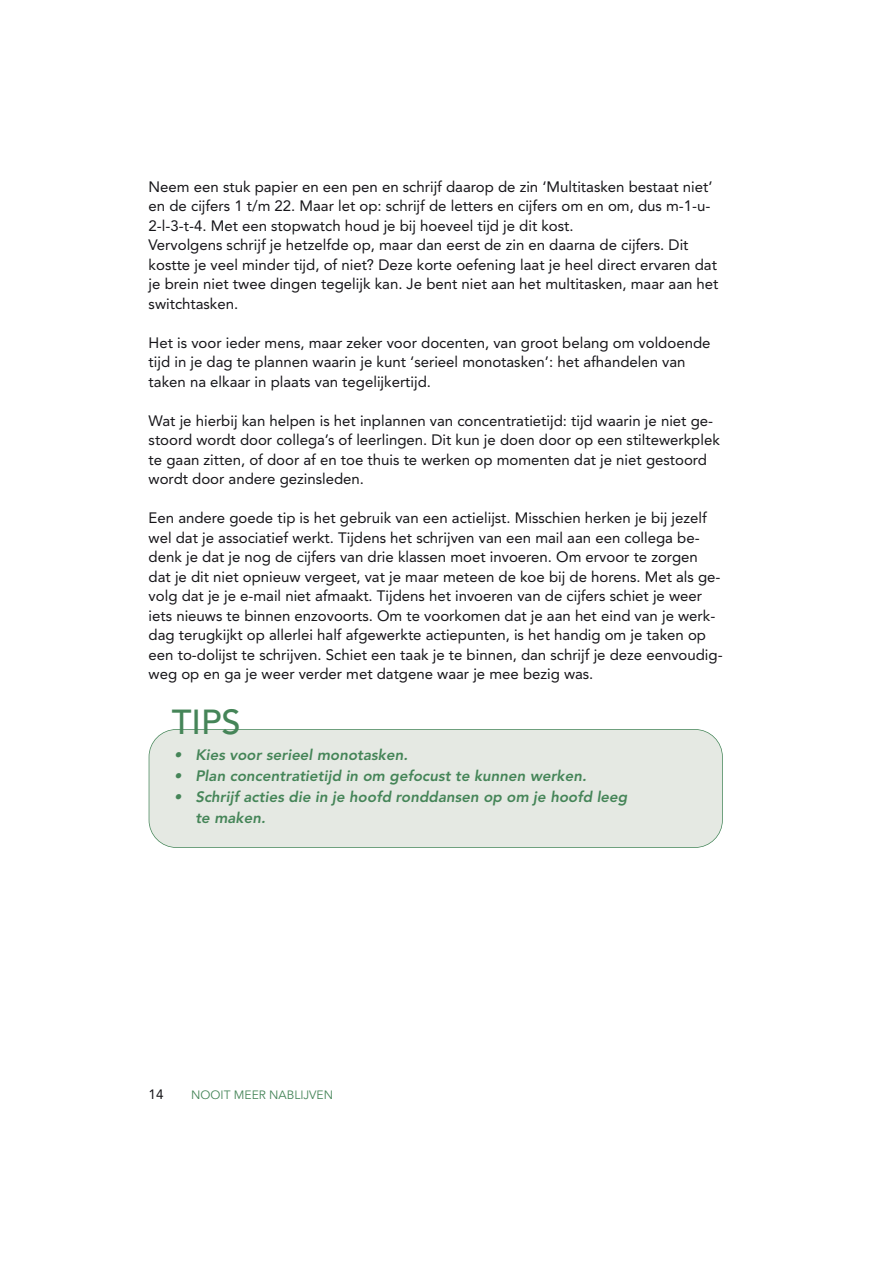
<style>
.page{position:relative;width:893px;height:1263px;background:#fff}
.page>*{position:absolute;margin:0;border:0;box-sizing:border-box;transform-origin:0 0}
.t1{font:500 34.5px "Avenir";color:#458558}
.t2{font:15px/19.5px "Avenir";color:#161519}
.t3{font:800 15px/21px "Avenir";letter-spacing:.005em;color:#458558}
.t4{font:13.5px "Avenir";color:#161519}
.t5{font:12px "Avenir";color:#458558}
</style>
<div class="page">
<div style="left:149px;top:730px;width:573px;height:117px;background:#e5e9e3;border-radius:27px"></div>
<div style="left:149px;top:729px;width:574px;height:119px;border:2px solid #458558;border-radius:28px"></div>
<p class="t2" style="left:149px;top:178px;width:571px">Neem een stuk papier en een pen en schrijf daarop de zin ‘Multitasken bestaat niet’ en de cijfers 1 t/m 22. Maar let op: schrijf de letters en cijfers om en om, dus m-1-u-2-l-3-t-4. Met een stopwatch houd je bij hoeveel tijd je dit kost.<br>Vervolgens schrijf je hetzelfde op, maar dan eerst de zin en daarna de cijfers. Dit kostte je veel minder tijd, of niet? Deze korte oefening laat je heel direct ervaren dat je brein niet twee dingen tegelijk kan. Je bent niet aan het multitasken, maar aan het switchtasken.</p>
<p class="t2" style="left:149px;top:334px;width:563px">Het is voor ieder mens, maar zeker voor docenten, van groot belang om voldoende tijd in je dag te plannen waarin je kunt ‘serieel monotasken’: het afhandelen van taken na elkaar in plaats van tegelijkertijd.</p>
<p class="t2" style="left:149px;top:412px;width:573px">Wat je hierbij kan helpen is het inplannen van concentratietijd: tijd waarin je niet ge&shy;stoord wordt door collega’s of leerlingen. Dit kun je doen door op een stiltewerkplek te gaan zitten, of door af en toe thuis te werken op momenten dat je niet gestoord wordt door andere gezinsleden.</p>
<p class="t2" style="left:149px;top:509px;width:575px">Een andere goede tip is het gebruik van een actielijst. Misschien herken je bij jezelf wel dat je associatief werkt. Tijdens het schrijven van een mail aan een collega be&shy;denk je dat je nog de cijfers van drie klassen moet invoeren. Om ervoor te zorgen dat je dit niet opnieuw vergeet, vat je maar meteen de koe bij de horens. Met als ge&shy;volg dat je je e-mail niet afmaakt. Tijdens het invoeren van de cijfers schiet je weer iets nieuws te binnen enzovoorts. Om te voorkomen dat je aan het eind van je werk&shy;dag terugkijkt op allerlei half afgewerkte actiepunten, is het handig om je taken op een to-dolijst te schrijven. Schiet een taak je te binnen, dan schrijf je deze eenvoudig&shy;weg op en ga je weer verder met datgene waar je mee bezig was.</p>
<h1 class="t1" style="left:172px;top:708px;width:71px">TIPS</h1>
<p class="t3" style="left:174px;top:746px;width:237px">• Kies voor serieel monotasken.</p>
<p class="t3" style="left:174px;top:767px;width:416px">• Plan concentratietijd in om gefocust te kunnen werken.</p>
<p class="t3" style="left:195px;top:788px;width:436px;text-indent:-21px">• Schrijf acties die in je hoofd ronddansen op om je hoofd leeg te maken.</p>
<p class="t4" style="left:149px;top:1089px;width:16px">14</p>
<p class="t5" style="left:191px;top:1090px;width:143px">NOOIT MEER NABLIJVEN</p>
</div>
